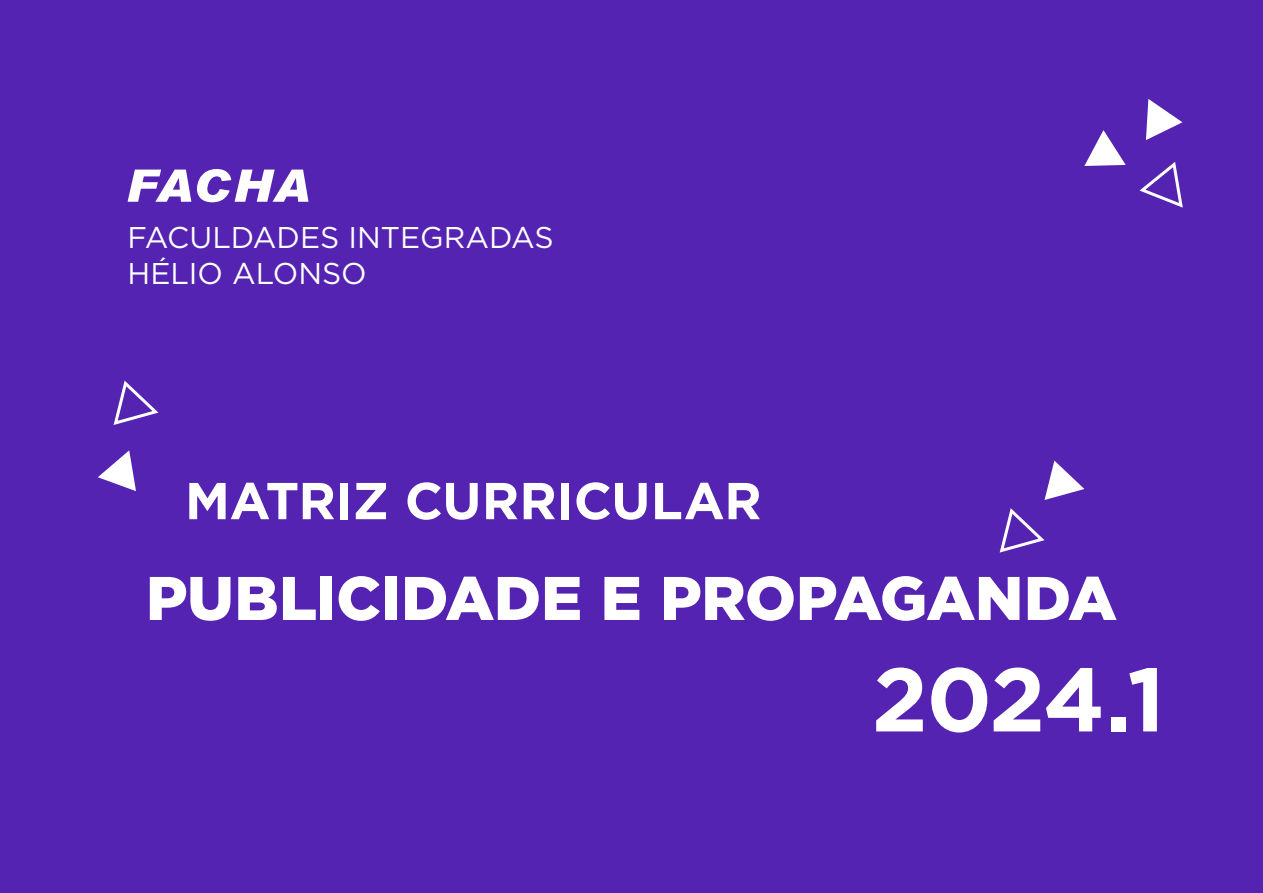
<style>
.page{position:relative;width:1263px;height:893px;background:#5423b1}
.page>*{position:absolute;margin:0;border:0;box-sizing:border-box;transform-origin:0 0}
.t1{font:700 90px "Gotham";color:#fff}
.t2{font:900 61.5px "Gotham";letter-spacing:-.005em;color:#fff}
.t3{font:700 51.75px "Gotham";letter-spacing:-.01em;color:#fff}
.t4{font:30px/36px "Gotham";color:#fff}
</style>
<div class="page">
<svg style="left:113px;top:380px;width:46px;height:45px"></svg>
<svg style="left:98px;top:450px;width:38px;height:41px"></svg>
<svg style="left:999px;top:461px;width:85px;height:92px"></svg>
<svg style="left:128px;top:169px;width:180px;height:33px"></svg>
<svg style="left:1084px;top:130px;width:42px;height:36px"></svg>
<svg style="left:1146px;top:99px;width:36px;height:41px"></svg>
<svg style="left:1139px;top:162px;width:44px;height:46px"></svg>
<p class="t4" style="left:128px;top:219px;width:427px">FACULDADES INTEGRADAS<br>HÉLIO ALONSO</p>
<h3 class="t3" style="left:185px;top:467px;width:578px">MATRIZ CURRICULAR</h3>
<h2 class="t2" style="left:146px;top:556px;width:972px">PUBLICIDADE E PROPAGANDA</h2>
<h1 class="t1" style="left:872px;top:640px;width:295px">2024.1</h1>
</div>
